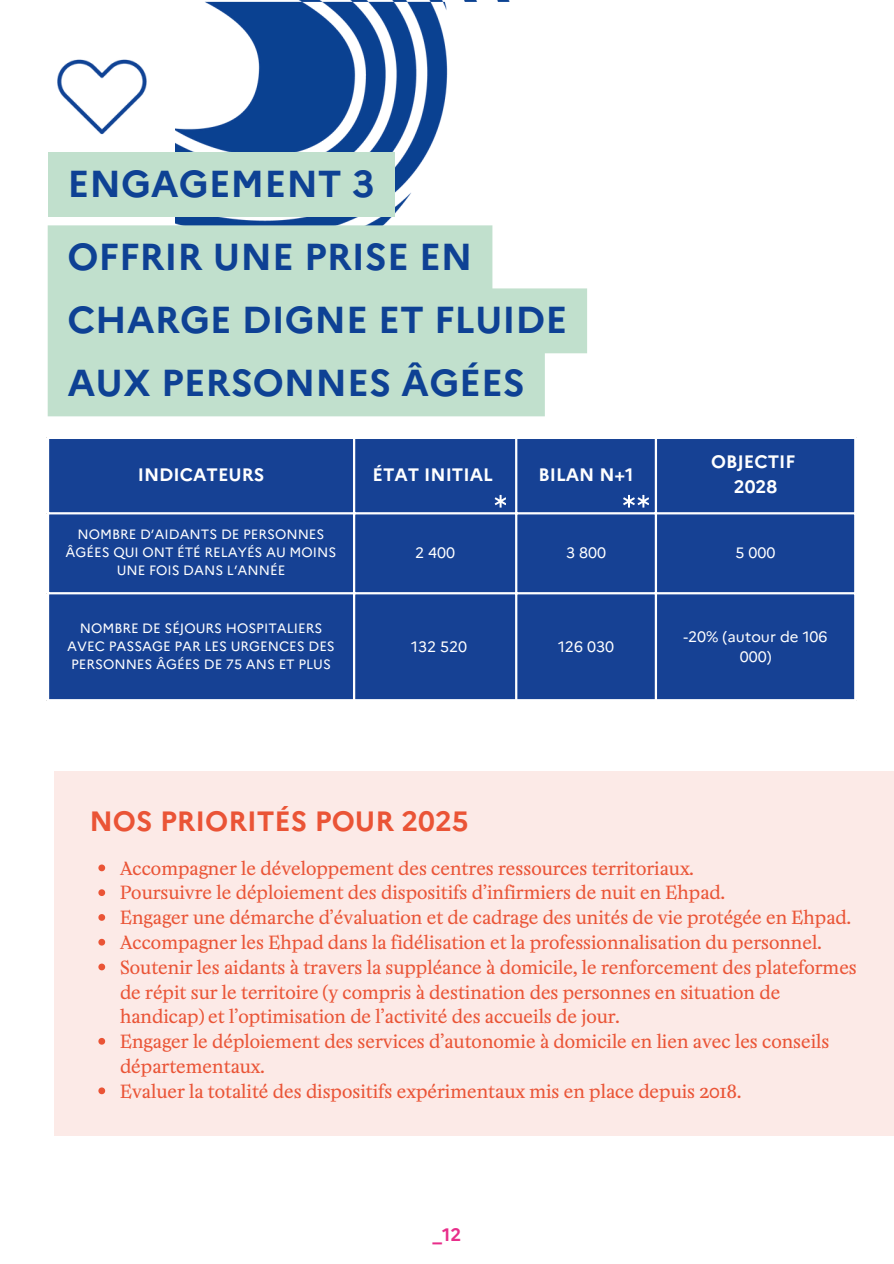
<style>
.page{position:relative;width:894px;height:1264px;background:#fff}
.page>*{position:absolute;margin:0;border:0;box-sizing:border-box;transform-origin:0 0}
.t1{font:700 37.5px/63px "Marianne";color:#0e4194}
.t2{font:700 27.9px "Marianne";color:#ea5436}
.t3{font:18px/24.8px "Minipax";color:#ea5436}
.t4{font:700 18px "Marianne";color:#fff}
.t5{font:700 18px "Marianne";color:#e82e8a}
.t6{font:15px/20.2px "Marianne";color:#fff;text-align:center}
.t7{font:13.5px/18px "Marianne";color:#fff;text-align:center}
</style>
<div class="page">
<img style="left:175px;top:0;width:335px;height:225px">
<div style="left:54px;top:771px;width:839px;height:365px;background:#fceae7"></div>
<div style="left:49px;top:439px;width:804px;height:260px;background:#164194"></div>
<hr style="left:353px;top:439px;width:2px;height:260px;background:#fff">
<hr style="left:515px;top:439px;width:2px;height:260px;background:#fff">
<hr style="left:654px;top:439px;width:2px;height:260px;background:#fff">
<hr style="left:47px;top:512px;width:809px;height:2px;background:#fff">
<hr style="left:47px;top:592px;width:809px;height:2px;background:#fff">
<svg style="left:98px;top:864px;width:7px;height:7px"></svg>
<svg style="left:98px;top:889px;width:7px;height:7px"></svg>
<svg style="left:98px;top:914px;width:7px;height:6px"></svg>
<svg style="left:98px;top:938px;width:7px;height:7px"></svg>
<svg style="left:98px;top:963px;width:7px;height:7px"></svg>
<svg style="left:98px;top:1037px;width:7px;height:7px"></svg>
<svg style="left:98px;top:1087px;width:7px;height:7px"></svg>
<div style="left:48px;top:152px;width:346px;height:65px;background:#c1e0cd"></div>
<img style="left:57px;top:22px;width:119px;height:130px">
<svg style="left:48px;top:225px;width:539px;height:191px;background:#c6e2d1"></svg>
<svg style="left:494px;top:495px;width:12px;height:12px"></svg>
<svg style="left:623px;top:495px;width:25px;height:12px"></svg>
<p class="t1" style="left:67px;top:152px;width:308px">ENGAGEMENT 3</p>
<p class="t1" style="left:67px;top:225px;width:501px">OFFRIR UNE PRISE EN<br>CHARGE DIGNE ET FLUIDE<br>AUX PERSONNES ÂGÉES</p>
<p class="t4" style="left:138px;top:463px;width:128px">INDICATEURS</p>
<h1 class="t4" style="left:372px;top:463px;width:122px">ÉTAT INITIAL</h1>
<h1 class="t4" style="left:538px;top:463px;width:97px">BILAN N+1</h1>
<p class="t4" style="left:711px;top:451px;width:85px">OBJECTIF</p>
<p class="t4" style="left:733px;top:475px;width:45px">2028</p>
<p class="t7" style="left:66px;top:525px;width:272px">NOMBRE D’AIDANTS DE PERSONNES<br>ÂGÉES QUI ONT ÉTÉ RELAYÉS AU MOINS<br>UNE FOIS DANS L’ANNÉE</p>
<p class="t7" style="left:67px;top:619px;width:269px">NOMBRE DE SÉJOURS HOSPITALIERS<br>AVEC PASSAGE PAR LES URGENCES DES<br>PERSONNES ÂGÉES DE 75 ANS ET PLUS</p>
<p class="t6" style="left:415px;top:543px;width:42px">2 400</p>
<p class="t6" style="left:566px;top:543px;width:42px">3 800</p>
<p class="t6" style="left:735px;top:543px;width:42px">5 000</p>
<p class="t6" style="left:411px;top:636px;width:57px">132 520</p>
<p class="t6" style="left:558px;top:636px;width:57px">126 030</p>
<p class="t6" style="left:683px;top:626px;width:145px">-20% (autour de 106<br>000)</p>
<p class="t2" style="left:89px;top:803px;width:380px">NOS PRIORITÉS POUR 2025</p>
<p class="t3" style="left:120px;top:853px;width:575px">Accompagner le développement des centres ressources territoriaux.</p>
<p class="t3" style="left:120px;top:878px;width:606px">Poursuivre le déploiement des dispositifs d’infirmiers de nuit en Ehpad.</p>
<p class="t3" style="left:120px;top:902px;width:732px">Engager une démarche d’évaluation et de cadrage des unités de vie protégée en Ehpad.</p>
<p class="t3" style="left:120px;top:927px;width:702px">Accompagner les Ehpad dans la fidélisation et la professionnalisation du personnel.</p>
<h2 class="t3" style="left:120px;top:952px;width:738px">Soutenir les aidants à travers la suppléance à domicile, le renforcement des plateformes de répit sur le territoire (y compris à destination des personnes en situation de handicap) et l’optimisation de l’activité des accueils de jour.</h2>
<p class="t3" style="left:120px;top:1026px;width:710px">Engager le déploiement des services d’autonomie à domicile en lien avec les conseils départementaux.</p>
<p class="t3" style="left:120px;top:1076px;width:622px">Evaluer la totalité des dispositifs expérimentaux mis en place depuis 2018.</p>
<p class="t5" style="left:432px;top:1223px;width:30px">_12</p>
</div>
